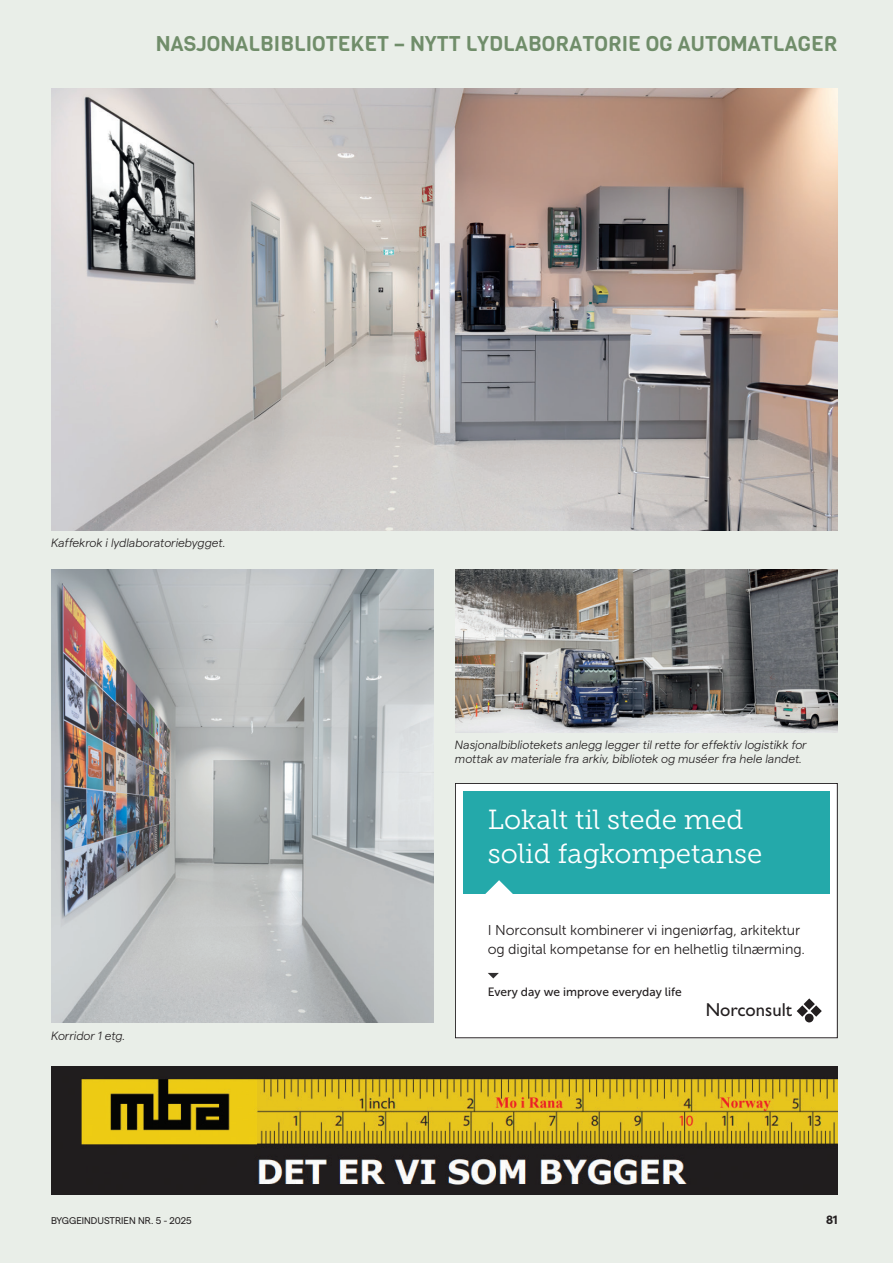
<style>
.page{position:relative;width:893px;height:1263px;background:#e9eee8}
.page>*{position:absolute;margin:0;border:0;box-sizing:border-box;transform-origin:0 0}
.t1{font:27.6px/33px "Museo Slab 300";color:#fff}
.t2{font:21px "Viga";color:#708d6a}
.t3{font:18.75px "Gill Sans";color:#231f20}
.t4{font:14.25px/18.8px "Museo Sans 300";letter-spacing:-.01em;color:#231f20}
.t5{font:italic 300 12px/14.2px "Matter";color:#231f20}
.t6{font:12px "Museo Sans 500";color:#231f20}
.t7{font:700 12px "Matter";color:#231f20}
.t8{font:9.75px "Matter";color:#231f20}
</style>
<div class="page">
<div style="left:455px;top:783px;width:383px;height:255px;background:#fff"></div>
<div style="left:463px;top:791px;width:366px;height:102px;background:#24a9aa"></div>
<svg style="left:797px;top:998px;width:25px;height:19px"></svg>
<div style="left:805px;top:1014px;width:9px;height:8px;background:#231f20;border-radius:50%"></div>
<svg style="left:488px;top:973px;width:11px;height:5px"></svg>
<svg style="left:482px;top:880px;width:34px;height:14px"></svg>
<div style="left:455px;top:783px;width:383px;height:255px;border:1px solid #231f20"></div>
<img style="left:51px;top:1067px;width:787px;height:127px">
<img style="left:51px;top:88px;width:787px;height:442px">
<img style="left:455px;top:570px;width:383px;height:162px">
<img style="left:51px;top:570px;width:383px;height:452px">
<h2 class="t2" style="left:156px;top:30px;width:683px">NASJONALBIBLIOTEKET – NYTT LYDLABORATORIE OG AUTOMATLAGER</h2>
<p class="t5" style="left:51px;top:535px;width:176px">Kaffekrok i lydlaboratoriebygget.</p>
<p class="t5" style="left:51px;top:1027px;width:76px">Korridor 1 etg.</p>
<p class="t5" style="left:455px;top:737px;width:353px">Nasjonalbibliotekets anlegg legger til rette for effektiv logistikk for mottak av materiale fra arkiv, bibliotek og muséer fra hele landet.</p>
<h1 class="t1" style="left:488px;top:804px;width:276px">Lokalt til stede med solid fagkompetanse</h1>
<p class="t4" style="left:488px;top:921px;width:319px">I Norconsult kombinerer vi ingeniørfag, arkitektur og digital kompetanse for en helhetlig tilnærming.</p>
<p class="t6" style="left:488px;top:986px;width:196px">Every day we improve everyday life</p>
<h3 class="t3" style="left:706px;top:999px;width:88px">Norconsult</h3>
<p class="t8" style="left:51px;top:1213px;width:142px">BYGGEINDUSTRIEN NR. 5 - 2025</p>
<p class="t7" style="left:826px;top:1211px;width:13px">81</p>
</div>
